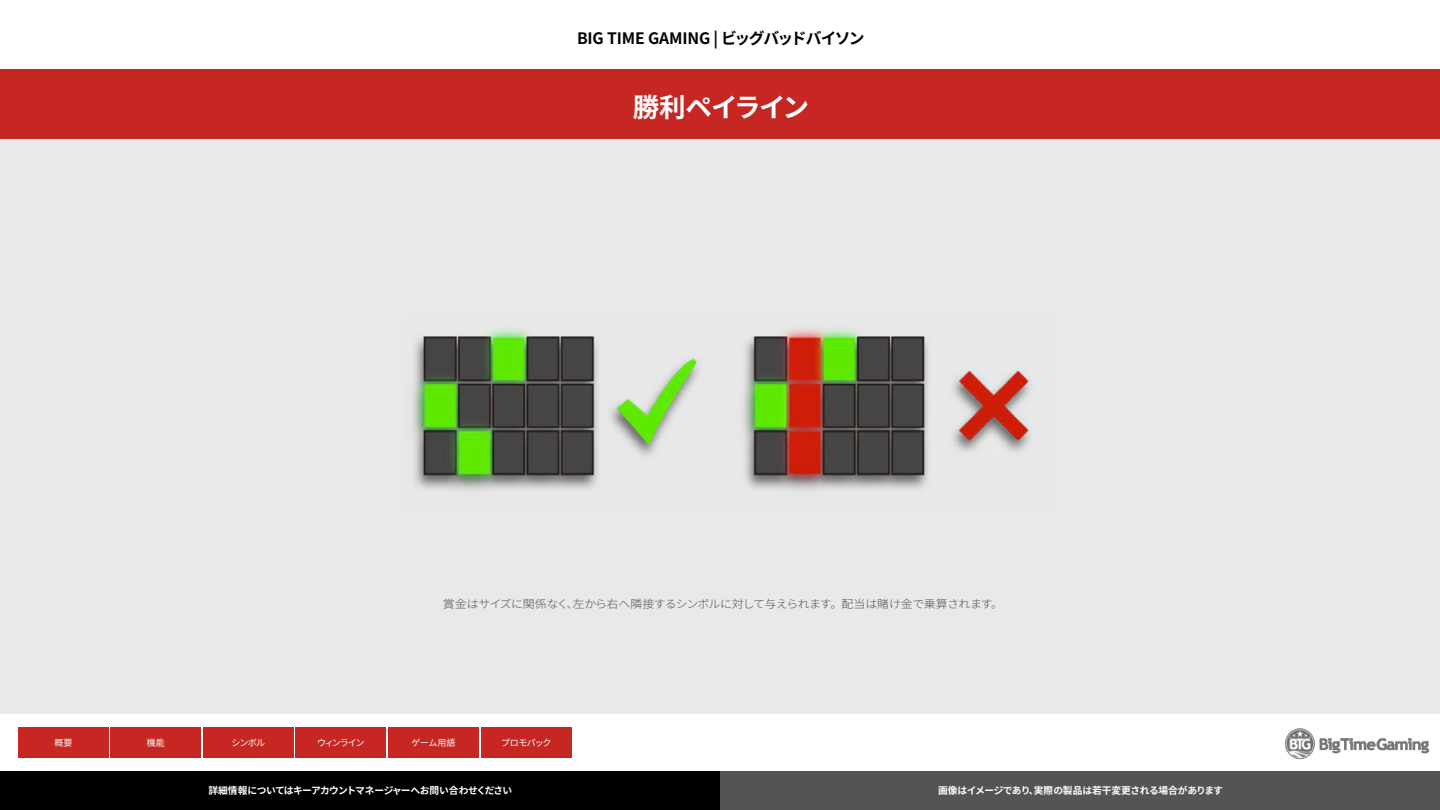
<style>
.page{position:relative;width:1440px;height:810px;background:#fff}
.page>*{position:absolute;margin:0;border:0;box-sizing:border-box;transform-origin:0 0}
.t1{font:700 26.55px "Noto Sans CJ Ktc";letter-spacing:-.045em;color:#fff}
.t2{font:700 15.75px "Noto Sans CJ Ktc";letter-spacing:-.02em;color:#000}
.t3{font:300 11.25px "Noto Sans CJ Ktc";letter-spacing:-.035em;color:#545454;scale:1.06 1}
.t4{font:700 9.75px "Noto Sans CJ Ktc";letter-spacing:-.04em;color:#fff}
.t5{font:9px "Noto Sans CJ Ktc";letter-spacing:-.07em;color:#fff}
</style>
<div class="page">
<div style="left:0;top:69px;width:1440px;height:645px;background:#e8e8e8"></div>
<div style="left:0;top:69px;width:1440px;height:69px;background:#c72722"></div>
<img style="left:1285px;top:728px;width:145px;height:32px">
<img style="left:413px;top:328px;width:617px;height:162px">
<div style="left:18px;top:728px;width:91px;height:30px;background:#c72722"></div>
<div style="left:111px;top:728px;width:90px;height:30px;background:#c72722"></div>
<div style="left:203px;top:728px;width:90px;height:30px;background:#c72722"></div>
<div style="left:296px;top:728px;width:90px;height:30px;background:#c72722"></div>
<div style="left:388px;top:728px;width:91px;height:30px;background:#c72722"></div>
<div style="left:481px;top:728px;width:90px;height:30px;background:#c72722"></div>
<div style="left:0;top:771px;width:720px;height:39px;background:#000"></div>
<div style="left:720px;top:771px;width:720px;height:39px;background:#545454"></div>
<h2 class="t2" style="left:577px;top:29px;width:289px">BIG TIME GAMING | ビッグバッドバイソン</h2>
<h1 class="t1" style="left:633px;top:92px;width:178px">勝利ペイライン</h1>
<p class="t3" style="left:443px;top:598px;width:530px">賞金はサイズに関係なく、左から右へ隣接するシンボルに対して与えられます。配当は賭け金で乗算されます。</p>
<p class="t5" style="left:55px;top:738px;width:19px">概要</p>
<p class="t5" style="left:147px;top:738px;width:19px">機能</p>
<p class="t5" style="left:231px;top:738px;width:35px">シンボル</p>
<p class="t5" style="left:317px;top:738px;width:49px">ウィンライン</p>
<p class="t5" style="left:412px;top:738px;width:45px">ゲーム用語</p>
<p class="t5" style="left:501px;top:738px;width:52px">プロモパック</p>
<p class="t4" style="left:208px;top:785px;width:305px">詳細情報についてはキーアカウントマネージャーへお問い合わせください</p>
<p class="t4" style="left:938px;top:785px;width:286px">画像はイメージであり、実際の製品は若干変更される場合があります</p>
</div>
